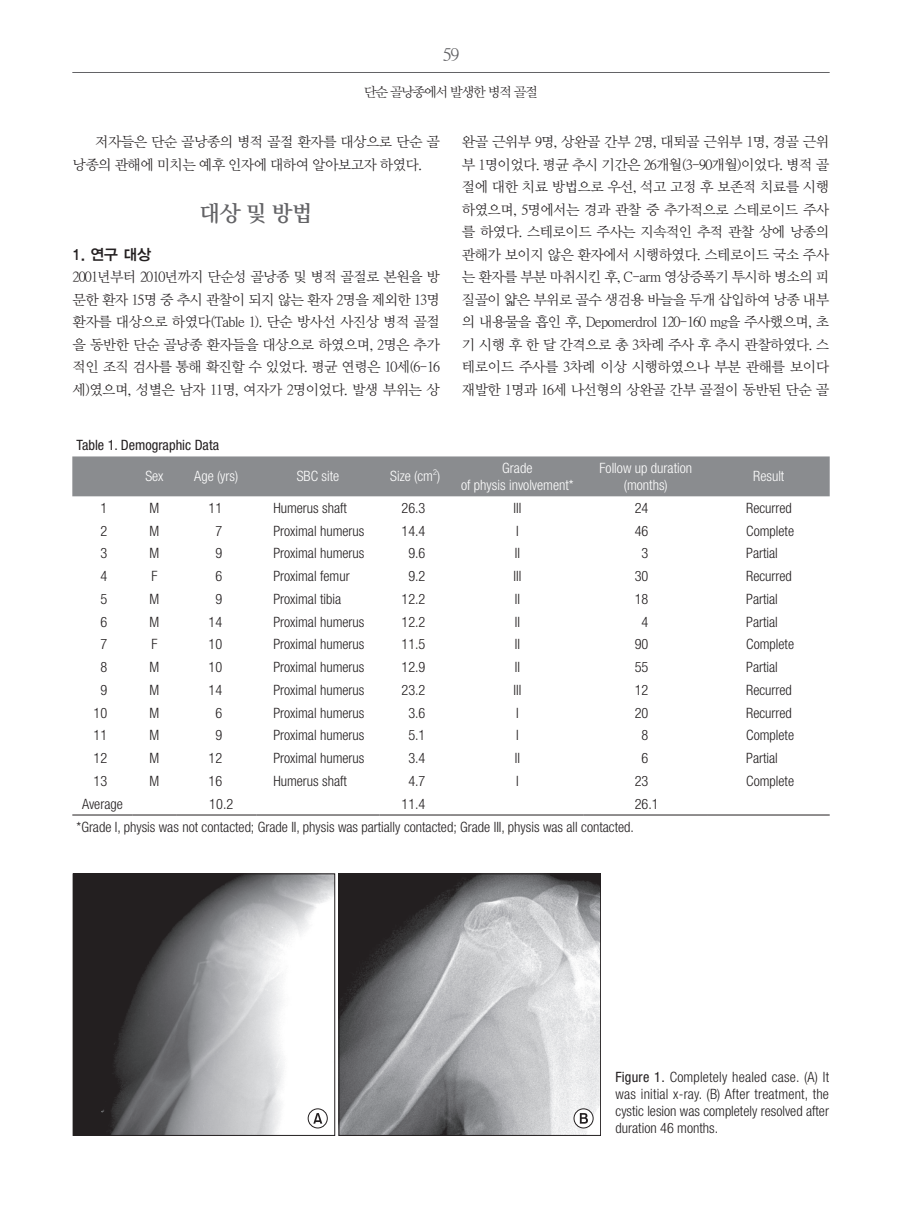
<style>
.page{position:relative;width:902px;height:1208px;background:#fff}
.page>*{position:absolute;margin:0;border:0;box-sizing:border-box;transform-origin:0 0}
.t1{font:22.5px "Ymjo 440";color:#636366}
.t2{font:18px "Ymjo 420";color:#636366}
.t3{font:15px "YDIYGO340";color:#231f20}
.t4{font:300 condensed 14.25px/17.1px "Helvetica Neue";color:#231f20;text-align:justify}
.t5{font:14.25px/22.5px "Ymjo 420";letter-spacing:-.1em;color:#231f20;text-align:justify}
.t6{font:300 condensed 14.25px/17.1px "Helvetica Neue";color:#fff;text-align:center}
.t7{font:condensed 14.25px "Helvetica Neue";color:#231f20}
.t8{font:13.5px "YDIY Mj O320";letter-spacing:-.1em;color:#231f20}
.t9{font:300 condensed 8.25px "Helvetica Neue";color:#fff}
.s1{font-weight:400}
</style>
<div class="page">
<hr style="left:72px;top:72px;width:757px;height:1px;background:#636366">
<div style="left:72px;top:456px;width:757px;height:40px;background:#8a8c8f"></div>
<hr style="left:72px;top:814px;width:61px;height:1px;background:#231f20">
<hr style="left:133px;top:814px;width:43px;height:1px;background:#231f20">
<hr style="left:176px;top:814px;width:80px;height:1px;background:#231f20">
<hr style="left:256px;top:814px;width:123px;height:1px;background:#231f20">
<hr style="left:379px;top:814px;width:72px;height:1px;background:#231f20">
<hr style="left:451px;top:814px;width:132px;height:1px;background:#231f20">
<hr style="left:583px;top:814px;width:125px;height:1px;background:#231f20">
<hr style="left:708px;top:814px;width:121px;height:1px;background:#231f20">
<svg style="left:73px;top:873px;width:527px;height:262px;background:#8e8d8f"></svg>
<svg style="left:308px;top:1108px;width:19px;height:20px"></svg>
<div style="left:308px;top:1108px;width:19px;height:20px;border:1px solid #231f20;border-radius:50%"></div>
<svg style="left:313px;top:1113px;width:9px;height:10px"></svg>
<svg style="left:574px;top:1108px;width:19px;height:20px"></svg>
<div style="left:573px;top:1108px;width:20px;height:20px;border:1px solid #231f20;border-radius:50%"></div>
<svg style="left:579px;top:1113px;width:9px;height:10px"></svg>
<p class="t2" style="left:442px;top:45px;width:19px">59</p>
<p class="t8" style="left:364px;top:85px;width:175px">단순 골낭종에서 발생한 병적 골절</p>
<p class="t5" style="left:72px;top:131px;width:369px;text-indent:23px">저자들은 단순 골낭종의 병적 골절 환자를 대상으로 단순 골 낭종의 관해에 미치는 예후 인자에 대하여 알아보고자 하였다.</p>
<h1 class="t1" style="left:199px;top:202px;width:116px">대상 및 방법</h1>
<p class="t3" style="left:72px;top:246px;width:80px">1. 연구 대상</p>
<p class="t5" style="left:72px;top:266px;width:369px">2001년부터 2010년까지 단순성 골낭종 및 병적 골절로 본원을 방 문한 환자 15명 중 추시 관찰이 되지 않는 환자 2명을 제외한 13명 환자를 대상으로 하였다(Table 1). 단순 방사선 사진상 병적 골절 을 동반한 단순 골낭종 환자들을 대상으로 하였으며, 2명은 추가 적인 조직 검사를 통해 확진할 수 있었다. 평균 연령은 10세(6-16 세)였으며, 성별은 남자 11명, 여자가 2명이었다. 발생 부위는 상</p>
<p class="t5" style="left:461px;top:131px;width:369px">완골 근위부 9명, 상완골 간부 2명, 대퇴골 근위부 1명, 경골 근위 부 1명이었다. 평균 추시 기간은 26개월(3-90개월)이었다. 병적 골 절에 대한 치료 방법으로 우선, 석고 고정 후 보존적 치료를 시행 하였으며, 5명에서는 경과 관찰 중 추가적으로 스테로이드 주사 를 하였다. 스테로이드 주사는 지속적인 추적 관찰 상에 낭종의 관해가 보이지 않은 환자에서 시행하였다. 스테로이드 국소 주사 는 환자를 부분 마취시킨 후, C-arm 영상증폭기 투시하 병소의 피 질골이 얇은 부위로 골수 생검용 바늘을 두개 삽입하여 낭종 내부 의 내용물을 흡인 후, Depomerdrol 120-160 mg을 주사했으며, 초 기 시행 후 한 달 간격으로 총 3차례 주사 후 추시 관찰하였다. 스 테로이드 주사를 3차례 이상 시행하였으나 부분 관해를 보이다 재발한 1명과 16세 나선형의 상완골 간부 골절이 동반된 단순 골</p>
<p class="t7" style="left:77px;top:437px;width:144px">Table 1. Demographic Data</p>
<p class="t6" style="left:145px;top:468px;width:20px">Sex</p>
<p class="t6" style="left:194px;top:468px;width:46px">Age (yrs)</p>
<p class="t6" style="left:297px;top:468px;width:44px">SBC site</p>
<p class="t6" style="left:390px;top:468px;width:51px">Size (cm )</p>
<p class="t9" style="left:433px;top:467px;width:5px">2</p>
<p class="t6" style="left:461px;top:459px;width:114px">Grade<br>of physis involvement*</p>
<p class="t6" style="left:599px;top:459px;width:94px">Follow up duration (months)</p>
<p class="t6" style="left:753px;top:468px;width:33px">Result</p>
<p class="t4" style="left:100px;top:499px;width:8px">1</p>
<p class="t4" style="left:149px;top:499px;width:11px">M</p>
<p class="t4" style="left:208px;top:499px;width:15px">11</p>
<p class="t4" style="left:273px;top:499px;width:75px">Humerus shaft</p>
<p class="t4" style="left:401px;top:499px;width:25px">26.3</p>
<p class="t4" style="left:513px;top:499px;width:9px">III</p>
<p class="t4" style="left:634px;top:499px;width:15px">24</p>
<p class="t4" style="left:746px;top:499px;width:47px">Recurred</p>
<p class="t4" style="left:100px;top:522px;width:8px">2</p>
<p class="t4" style="left:149px;top:522px;width:11px">M</p>
<p class="t4" style="left:215px;top:522px;width:8px">7</p>
<p class="t4" style="left:273px;top:522px;width:92px">Proximal humerus</p>
<p class="t4" style="left:401px;top:522px;width:25px">14.4</p>
<p class="t4" style="left:516px;top:522px;width:4px">I</p>
<p class="t4" style="left:634px;top:522px;width:15px">46</p>
<p class="t4" style="left:746px;top:522px;width:49px">Complete</p>
<p class="t4" style="left:100px;top:544px;width:8px">3</p>
<p class="t4" style="left:149px;top:544px;width:11px">M</p>
<p class="t4" style="left:215px;top:544px;width:8px">9</p>
<p class="t4" style="left:273px;top:544px;width:92px">Proximal humerus</p>
<p class="t4" style="left:408px;top:544px;width:19px">9.6</p>
<p class="t4" style="left:514px;top:544px;width:7px">II</p>
<p class="t4" style="left:641px;top:544px;width:8px">3</p>
<p class="t4" style="left:746px;top:544px;width:33px">Partial</p>
<p class="t4" style="left:100px;top:567px;width:8px">4</p>
<p class="t4" style="left:151px;top:567px;width:8px">F</p>
<p class="t4" style="left:215px;top:567px;width:8px">6</p>
<p class="t4" style="left:273px;top:567px;width:78px">Proximal femur</p>
<p class="t4" style="left:408px;top:567px;width:19px">9.2</p>
<p class="t4" style="left:513px;top:567px;width:9px">III</p>
<p class="t4" style="left:634px;top:567px;width:15px">30</p>
<p class="t4" style="left:746px;top:567px;width:47px">Recurred</p>
<p class="t4" style="left:100px;top:590px;width:8px">5</p>
<p class="t4" style="left:149px;top:590px;width:11px">M</p>
<p class="t4" style="left:215px;top:590px;width:8px">9</p>
<p class="t4" style="left:273px;top:590px;width:69px">Proximal tibia</p>
<p class="t4" style="left:401px;top:590px;width:25px">12.2</p>
<p class="t4" style="left:514px;top:590px;width:7px">II</p>
<p class="t4" style="left:634px;top:590px;width:15px">18</p>
<p class="t4" style="left:746px;top:590px;width:33px">Partial</p>
<p class="t4" style="left:100px;top:613px;width:8px">6</p>
<p class="t4" style="left:149px;top:613px;width:11px">M</p>
<p class="t4" style="left:208px;top:613px;width:15px">14</p>
<p class="t4" style="left:273px;top:613px;width:92px">Proximal humerus</p>
<p class="t4" style="left:401px;top:613px;width:25px">12.2</p>
<p class="t4" style="left:514px;top:613px;width:7px">II</p>
<p class="t4" style="left:641px;top:613px;width:8px">4</p>
<p class="t4" style="left:746px;top:613px;width:33px">Partial</p>
<p class="t4" style="left:100px;top:635px;width:8px">7</p>
<p class="t4" style="left:151px;top:635px;width:8px">F</p>
<p class="t4" style="left:208px;top:635px;width:15px">10</p>
<p class="t4" style="left:273px;top:635px;width:92px">Proximal humerus</p>
<p class="t4" style="left:401px;top:635px;width:25px">11.5</p>
<p class="t4" style="left:514px;top:635px;width:7px">II</p>
<p class="t4" style="left:634px;top:635px;width:15px">90</p>
<p class="t4" style="left:746px;top:635px;width:49px">Complete</p>
<p class="t4" style="left:100px;top:658px;width:8px">8</p>
<p class="t4" style="left:149px;top:658px;width:11px">M</p>
<p class="t4" style="left:208px;top:658px;width:15px">10</p>
<p class="t4" style="left:273px;top:658px;width:92px">Proximal humerus</p>
<p class="t4" style="left:401px;top:658px;width:25px">12.9</p>
<p class="t4" style="left:514px;top:658px;width:7px">II</p>
<p class="t4" style="left:634px;top:658px;width:15px">55</p>
<p class="t4" style="left:746px;top:658px;width:33px">Partial</p>
<p class="t4" style="left:100px;top:681px;width:8px">9</p>
<p class="t4" style="left:149px;top:681px;width:11px">M</p>
<p class="t4" style="left:208px;top:681px;width:15px">14</p>
<p class="t4" style="left:273px;top:681px;width:92px">Proximal humerus</p>
<p class="t4" style="left:401px;top:681px;width:25px">23.2</p>
<p class="t4" style="left:513px;top:681px;width:9px">III</p>
<p class="t4" style="left:634px;top:681px;width:15px">12</p>
<p class="t4" style="left:746px;top:681px;width:47px">Recurred</p>
<p class="t4" style="left:93px;top:704px;width:15px">10</p>
<p class="t4" style="left:149px;top:704px;width:11px">M</p>
<p class="t4" style="left:215px;top:704px;width:8px">6</p>
<p class="t4" style="left:273px;top:704px;width:92px">Proximal humerus</p>
<p class="t4" style="left:408px;top:704px;width:19px">3.6</p>
<p class="t4" style="left:516px;top:704px;width:4px">I</p>
<p class="t4" style="left:634px;top:704px;width:15px">20</p>
<p class="t4" style="left:746px;top:704px;width:47px">Recurred</p>
<p class="t4" style="left:93px;top:726px;width:15px">11</p>
<p class="t4" style="left:149px;top:726px;width:11px">M</p>
<p class="t4" style="left:215px;top:726px;width:8px">9</p>
<p class="t4" style="left:273px;top:726px;width:92px">Proximal humerus</p>
<p class="t4" style="left:408px;top:726px;width:19px">5.1</p>
<p class="t4" style="left:516px;top:726px;width:4px">I</p>
<p class="t4" style="left:641px;top:726px;width:8px">8</p>
<p class="t4" style="left:746px;top:726px;width:49px">Complete</p>
<p class="t4" style="left:93px;top:749px;width:15px">12</p>
<p class="t4" style="left:149px;top:749px;width:11px">M</p>
<p class="t4" style="left:208px;top:749px;width:15px">12</p>
<p class="t4" style="left:273px;top:749px;width:92px">Proximal humerus</p>
<p class="t4" style="left:408px;top:749px;width:19px">3.4</p>
<p class="t4" style="left:514px;top:749px;width:7px">II</p>
<p class="t4" style="left:641px;top:749px;width:8px">6</p>
<p class="t4" style="left:746px;top:749px;width:33px">Partial</p>
<p class="t4" style="left:93px;top:772px;width:15px">13</p>
<p class="t4" style="left:149px;top:772px;width:11px">M</p>
<p class="t4" style="left:208px;top:772px;width:15px">16</p>
<p class="t4" style="left:273px;top:772px;width:75px">Humerus shaft</p>
<p class="t4" style="left:408px;top:772px;width:19px">4.7</p>
<p class="t4" style="left:516px;top:772px;width:4px">I</p>
<p class="t4" style="left:634px;top:772px;width:15px">23</p>
<p class="t4" style="left:746px;top:772px;width:49px">Complete</p>
<p class="t4" style="left:82px;top:795px;width:42px">Average</p>
<p class="t4" style="left:209px;top:795px;width:25px">10.2</p>
<p class="t4" style="left:401px;top:795px;width:25px">11.4</p>
<p class="t4" style="left:634px;top:795px;width:25px">26.1</p>
<p class="t4" style="left:77px;top:818px;width:559px">*Grade I, physis was not contacted; Grade II, physis was partially contacted; Grade III, physis was all contacted.</p>
<p class="t4" style="left:615px;top:1068px;width:215px"><span class="s1">Figure 1.</span> Completely healed case. (A) It was initial x-ray. (B) After treatment, the cystic lesion was completely resolved after duration 46 months.</p>
</div>
